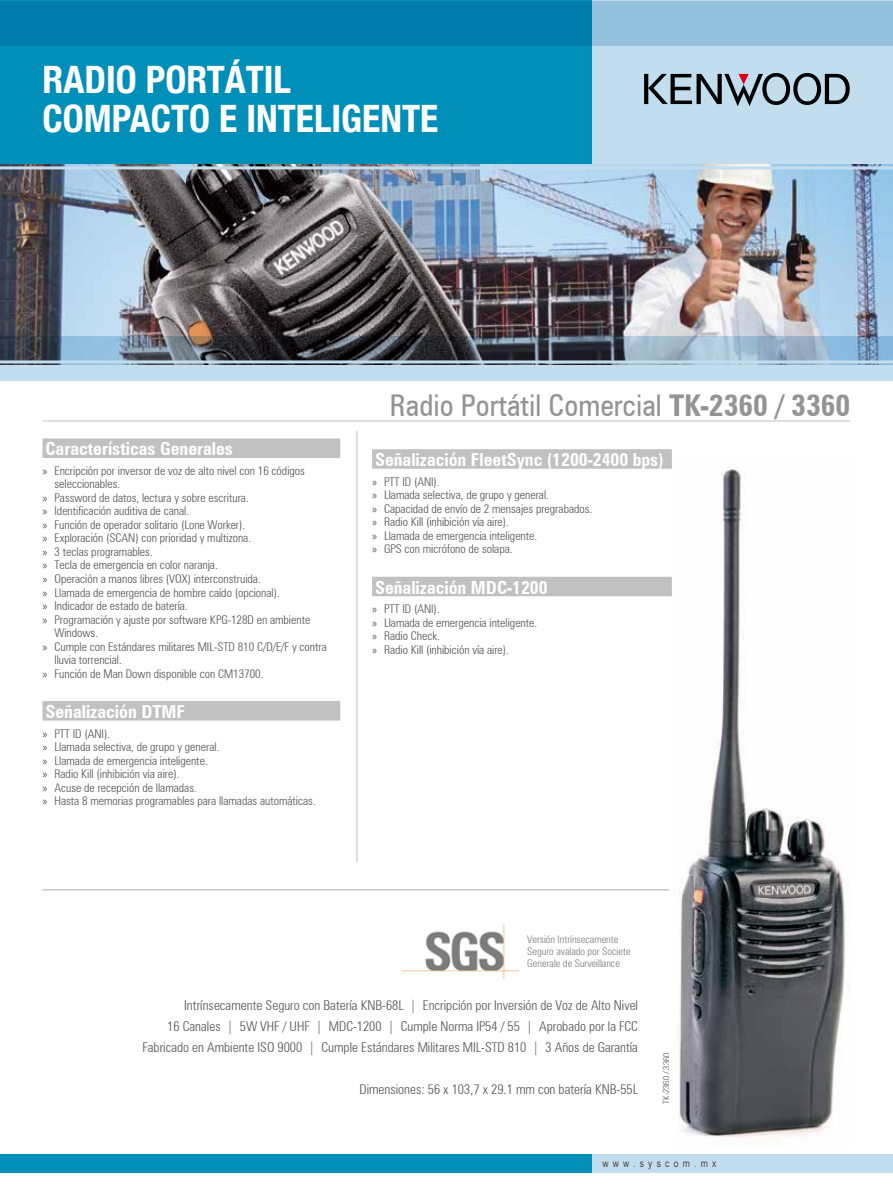
<style>
.page{position:relative;width:893px;height:1191px;background:#fff}
.page>*{position:absolute;margin:0;border:0;box-sizing:border-box;transform-origin:0 0}
.t1{font:700 condensed 37.65px/39px "Helvetica Neue";color:#fff}
.t2{font:condensed 30px "Zurich BT";color:#949494}
.t3{font:700 condensed 18px "Zurich BT";color:#fff}
.t4{font:300 condensed 13.5px/21px "Zurich BT";color:#535353;text-align:right}
.t5{font:300 condensed 12px/13.5px "Zurich BT";color:#535353}
.t6{font:300 condensed 10.5px/12px "Zurich BT";color:#7b7b7b}
.t7{font:10.5px "Arial Narrow";letter-spacing:.4em;color:#4e484d}
.t8{font:300 condensed 9px "Zurich BT";color:#535353}
.s1{font-family:"Myriad Pro";font-weight:400;font-stretch:normal}
.s2{font-weight:700}
</style>
<div class="page">
<div style="left:43px;top:438px;width:297px;height:20px;background:#c1c1c1"></div>
<div style="left:43px;top:701px;width:297px;height:19px;background:#c1c1c1"></div>
<hr style="left:43px;top:889px;width:807px;height:1px;background:#c9c9cd">
<div style="left:0;top:0;width:893px;height:164px;background:#c2deee"></div>
<div style="left:0;top:1154px;width:893px;height:18px;background:#c2deee"></div>
<svg style="left:644px;top:73px;width:206px;height:33px"></svg>
<div style="left:0;top:0;width:591px;height:164px;background:#008fb9"></div>
<div style="left:0;top:1154px;width:591px;height:18px;background:#008fb9"></div>
<div style="left:0;top:336px;width:893px;height:45px;background:#c2deee"></div>
<hr style="left:356px;top:431px;width:2px;height:431px;background:#d3d4d6">
<hr style="left:43px;top:420px;width:807px;height:2px;background:#d7d7d7">
<svg style="left:0;top:1px;width:893px;height:45px;background:#3193bc"></svg>
<img style="left:0;top:166px;width:893px;height:195px">
<img style="left:670px;top:464px;width:180px;height:673px">
<div style="left:372px;top:449px;width:300px;height:20px;background:#c1c1c1"></div>
<div style="left:372px;top:577px;width:300px;height:19px;background:#c1c1c1"></div>
<img style="left:403px;top:924px;width:115px;height:54px">
<h1 class="t1" style="left:43px;top:58px;width:397px">RADIO PORTÁTIL<br>COMPACTO E INTELIGENTE</h1>
<h3 class="t3" style="left:46px;top:438px;width:189px">Características Generales</h3>
<p class="t5" style="left:43px;top:464px;width:264px"><span class="s1">»</span> Encripción por inversor de voz de alto nivel con 16 códigos</p>
<p class="t5" style="left:55px;top:477px;width:67px">seleccionables.</p>
<p class="t5" style="left:43px;top:491px;width:208px"><span class="s1">»</span> Password de datos, lectura y sobre escritura.</p>
<p class="t5" style="left:43px;top:504px;width:148px"><span class="s1">»</span> Identificación auditiva de canal.</p>
<p class="t5" style="left:43px;top:518px;width:204px"><span class="s1">»</span> Función de operador solitario (Lone Worker).</p>
<p class="t5" style="left:43px;top:531px;width:210px"><span class="s1">»</span> Exploración (SCAN) con prioridad y multizona.</p>
<p class="t5" style="left:43px;top:545px;width:112px"><span class="s1">»</span> 3 teclas programables.</p>
<p class="t5" style="left:43px;top:558px;width:177px"><span class="s1">»</span> Tecla de emergencia en color naranja.</p>
<p class="t5" style="left:43px;top:572px;width:220px"><span class="s1">»</span> Operación a manos libres (VOX) interconstruida.</p>
<p class="t5" style="left:43px;top:585px;width:239px"><span class="s1">»</span> Llamada de emergencia de hombre caído (opcional).</p>
<p class="t5" style="left:43px;top:599px;width:147px"><span class="s1">»</span> Indicador de estado de batería.</p>
<p class="t5" style="left:43px;top:612px;width:269px"><span class="s1">»</span> Programación y ajuste por software KPG-128D en ambiente</p>
<p class="t5" style="left:55px;top:626px;width:45px">Windows.</p>
<p class="t5" style="left:43px;top:639px;width:286px"><span class="s1">»</span> Cumple con Estándares militares MIL-STD 810 C/D/E/F y contra</p>
<p class="t5" style="left:55px;top:653px;width:69px">lluvia torrencial.</p>
<p class="t5" style="left:43px;top:666px;width:222px"><span class="s1">»</span> Función de Man Down disponible con CM13700.</p>
<h3 class="t3" style="left:46px;top:700px;width:141px">Señalización DTMF</h3>
<p class="t5" style="left:43px;top:726px;width:275px"><span class="s1">»</span> PTT ID (ANI).<br><span class="s1">»</span> Llamada selectiva, de grupo y general.<br><span class="s1">»</span> Llamada de emergencia inteligente.<br><span class="s1">»</span> Radio Kill (inhibición vía aire).<br><span class="s1">»</span> Acuse de recepción de llamadas.<br><span class="s1">»</span> Hasta 8 memorias programables para llamadas automáticas.</p>
<h2 class="t2" style="left:390px;top:387px;width:462px">Radio Portátil Comercial <span class="s2">TK-2360 / 3360</span></h2>
<h3 class="t3" style="left:375px;top:449px;width:290px">Señalización FleetSync (1200-2400 bps)</h3>
<p class="t5" style="left:372px;top:474px;width:222px"><span class="s1">»</span> PTT ID (ANI).<br><span class="s1">»</span> Llamada selectiva, de grupo y general.<br><span class="s1">»</span> Capacidad de envío de 2 mensajes pregrabados. <span class="s1">»</span> Radio Kill (inhibición vía aire).<br><span class="s1">»</span> Llamada de emergencia inteligente.<br><span class="s1">»</span> GPS con micrófono de solapa.</p>
<h3 class="t3" style="left:375px;top:576px;width:174px">Señalización MDC-1200</h3>
<p class="t5" style="left:372px;top:602px;width:167px"><span class="s1">»</span> PTT ID (ANI).<br><span class="s1">»</span> Llamada de emergencia inteligente. <span class="s1">»</span> Radio Check.<br><span class="s1">»</span> Radio Kill (inhibición vía aire).</p>
<p class="t6" style="left:527px;top:933px;width:105px">Versión Intrínsecamente<br>Seguro avalado por Societe<br>Generale de Surveillance</p>
<p class="t4" style="left:143px;top:994px;width:497px">Intrínsecamente Seguro con Batería KNB-68L | Encripción por Inversión de Voz de Alto Nivel<br>16 Canales | 5W VHF / UHF | MDC-1200 | Cumple Norma IP54 / 55 | Aprobado por la FCC<br>Fabricado en Ambiente ISO 9000 | Cumple Estándares Militares MIL-STD 810 | 3 Años de Garantía</p>
<p class="t4" style="left:359px;top:1078px;width:280px">Dimensiones: 56 x 103,7 x 29.1 mm con batería KNB-55L</p>
<p class="t8" style="left:660px;top:1103px;width:52px;rotate:-89deg">TK-2360 / 3360</p>
<p class="t7" style="left:602px;top:1155px;width:116px">www.syscom.mx</p>
</div>
